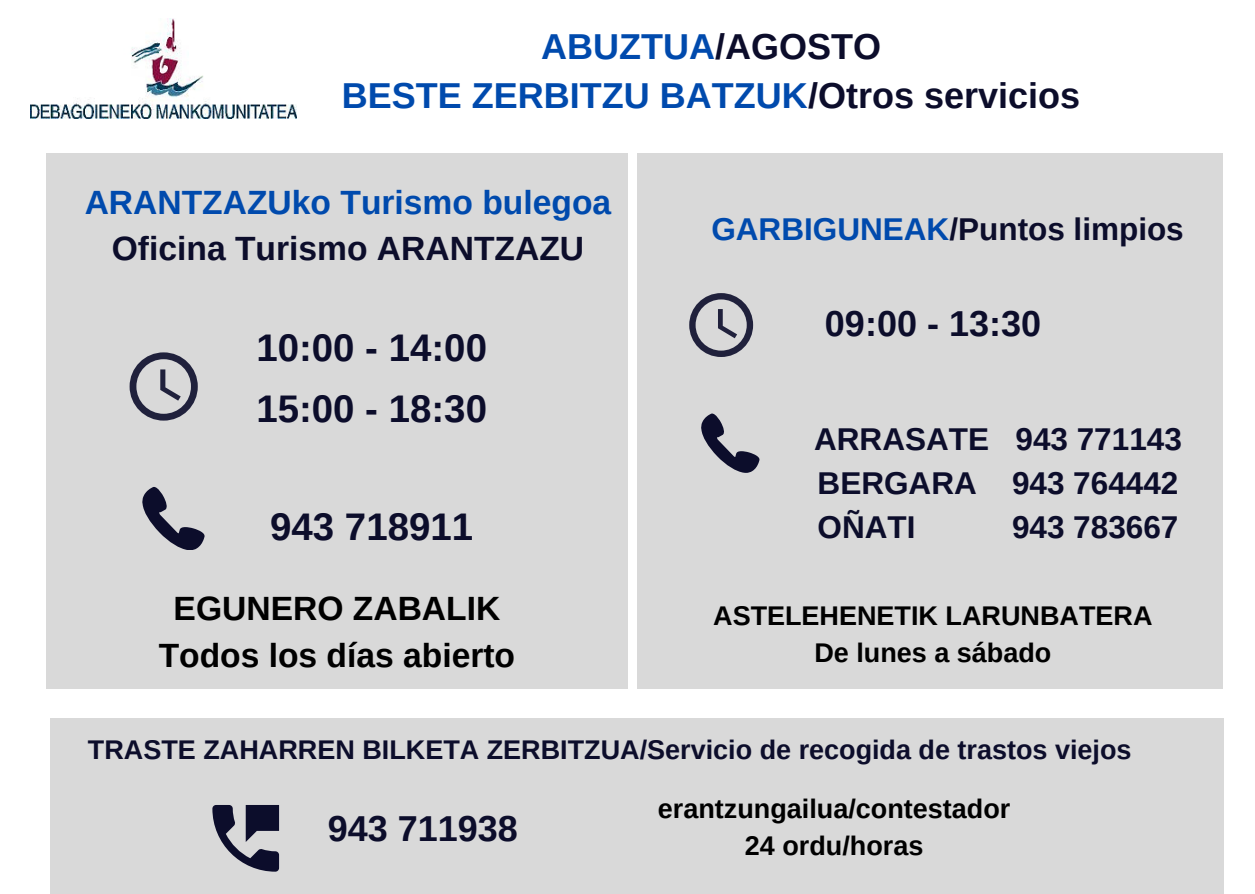
<style>
.page{position:relative;width:1255px;height:894px;background:#fff}
.page>*{position:absolute;margin:0;border:0;box-sizing:border-box;transform-origin:0 0}
.t1{font:700 38.4px "Arimo";color:#0c0d2b}
.t2{font:700 36px/49.5px "Arimo";color:#004aad;text-align:center}
.t3{font:700 36px "Arimo";color:#0c0d2b}
.t4{font:700 33.6px/46.2px "Arimo";color:#004aad;text-align:center}
.t5{font:700 33.6px/46.8px "Arimo";color:#000;text-align:center}
.t6{font:700 31.5px/43.8px "Arimo";color:#0c0d2b;text-align:justify}
.t7{font:700 27px "Arimo";color:#000}
.t8{font:700 27px "Arimo";color:#0c0d2b}
.s1{color:#0c0d2b}
.s2{color:#004aad}
</style>
<div class="page">
<img style="left:31px;top:18px;width:265px;height:100px">
<div style="left:47px;top:153px;width:580px;height:535px;background:#d9d9d9"></div>
<svg style="left:142px;top:487px;width:62px;height:63px"></svg>
<svg style="left:130px;top:352px;width:68px;height:68px"></svg>
<div style="left:637px;top:153px;width:585px;height:535px;background:#d9d9d9"></div>
<svg style="left:689px;top:293px;width:64px;height:64px"></svg>
<svg style="left:701px;top:413px;width:58px;height:59px"></svg>
<div style="left:50px;top:718px;width:1173px;height:175px;background:#d9d9d9"></div>
<svg style="left:212px;top:805px;width:67px;height:66px"></svg>
<h1 class="t2" style="left:342px;top:21px;width:739px">ABUZTUA<span class="s1">/AGOSTO<br></span>BESTE ZERBITZU BATZUK<span class="s1">/Otros servicios</span></h1>
<h3 class="t4" style="left:85px;top:179px;width:528px">ARANTZAZUko Turismo bulegoa<br><span class="s1">Oficina Turismo ARANTZAZU</span></h3>
<p class="t1" style="left:256px;top:326px;width:232px">10:00 - 14:00</p>
<h1 class="t1" style="left:256px;top:387px;width:232px">15:00 - 18:30</h1>
<h1 class="t1" style="left:270px;top:505px;width:204px">943 718911</h1>
<p class="t5" style="left:159px;top:584px;width:358px">EGUNERO ZABALIK<br>Todos los días abierto</p>
<h1 class="t6" style="left:711px;top:207px;width:474px"><span class="s2">GARBIGUNEAK</span>/Puntos limpios</h1>
<h3 class="t3" style="left:825px;top:303px;width:218px">09:00 - 13:30</h3>
<p class="t6" style="left:814px;top:417px;width:369px">ARRASATE 943 771143<br>BERGARA 943 764442<br>OÑATI</p>
<p class="t6" style="left:1011px;top:505px;width:168px">943 783667</p>
<p class="t7" style="left:713px;top:600px;width:441px">ASTELEHENETIK LARUNBATERA</p>
<h1 class="t7" style="left:814px;top:637px;width:238px">De lunes a sábado</h1>
<h2 class="t8" style="left:88px;top:734px;width:1045px">TRASTE ZAHARREN BILKETA ZERBITZUA/Servicio de recogida de trastos viejos</h2>
<p class="t7" style="left:658px;top:793px;width:354px">erantzungailua/contestador</p>
<p class="t7" style="left:745px;top:830px;width:180px">24 ordu/horas</p>
<h3 class="t3" style="left:328px;top:808px;width:192px">943 711938</h3>
</div>
